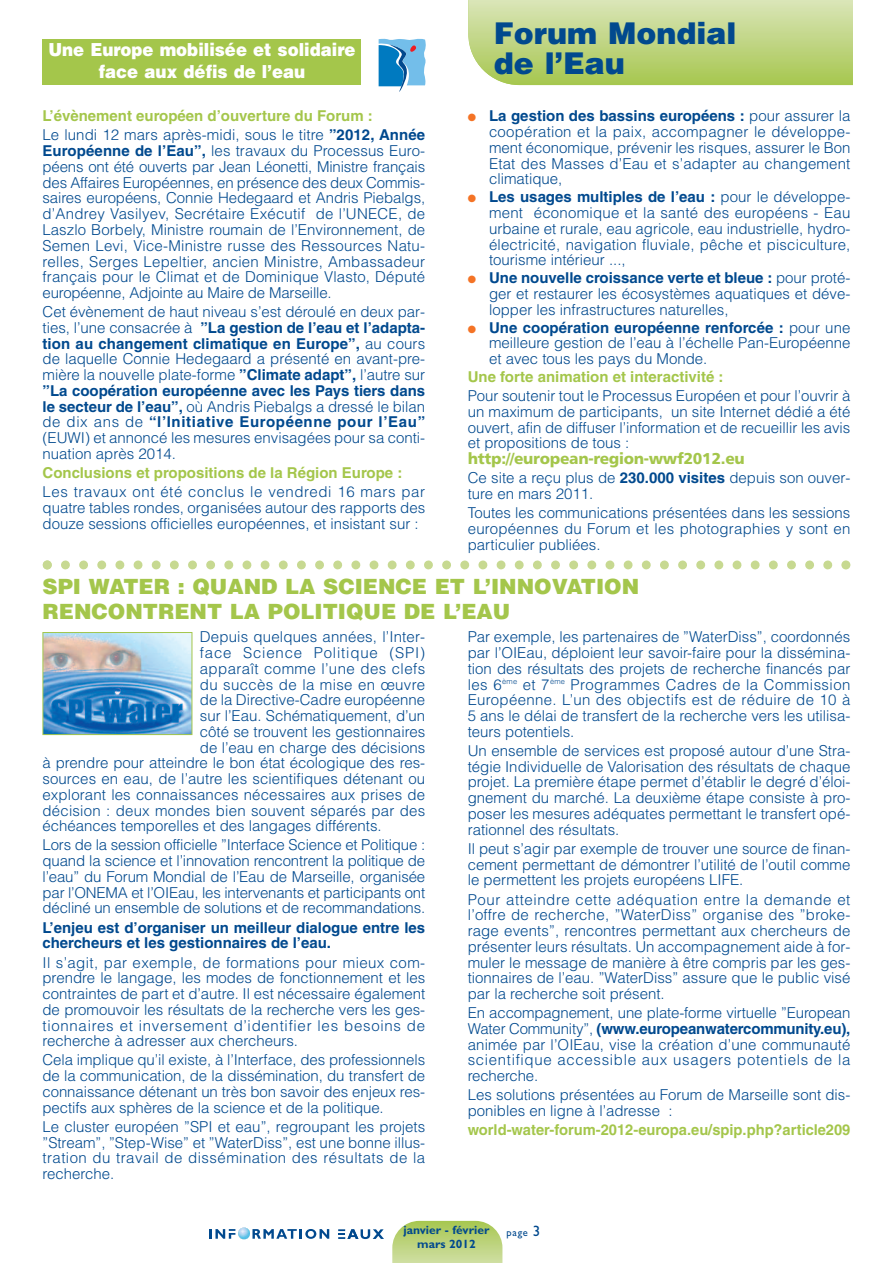
<style>
.page{position:relative;width:893px;height:1263px;background:#fff}
.page>*{position:absolute;margin:0;border:0;box-sizing:border-box;transform-origin:0 0}
.t1{font:900 30px/30px "Helvetica";color:#01498e}
.t2{font:900 21px/25.2px "Helvetica";color:#a4c64b}
.t3{font:900 18px/21.6px "Helvetica";color:#fff;text-align:center;scale:.92 1}
.t4{font:15.75px "Humanist 777 BT Black B";letter-spacing:-.02em;color:#a4c64b}
.t5{font:300 15px/15.8px "Helvetica";color:#01498e;text-align:justify}
.t6{font:700 15px/19.2px "Helvetica";color:#a4c64b}
.t7{font:700 15px/15.8px "Helvetica";color:#01498e}
.t8{font:300 15px "Helvetica";letter-spacing:.025em;color:#01498e}
.t9{font:300 15px "Helvetica";letter-spacing:.055em;color:#01498e}
.t10{font:700 12px "Gill Sans";color:#01498e}
.t11{font:10.5px "Gill Sans";color:#01498e}
.s1{font-weight:300;color:#01498e}
.s2{color:#01498e}
.s3{font-weight:700}
.s4{color:#f47325}
.s5{font-size:15px}
</style>
<div class="page">
<svg style="left:468px;top:0;width:385px;height:85px;background:#c1d686"></svg>
<svg style="left:338px;top:1229px;width:46px;height:10px"></svg>
<svg style="left:209px;top:1227px;width:120px;height:12px"></svg>
<svg style="left:392px;top:1221px;width:110px;height:42px;background:#c0d684"></svg>
<img style="left:45px;top:634px;width:145px;height:99px">
<div style="left:43px;top:632px;width:149px;height:103px;border:1px solid #a4c64b"></div>
<svg style="left:379px;top:39px;width:47px;height:53px;background:#61abd8"></svg>
<div style="left:43px;top:39px;width:318px;height:46px;background:#a4c64b"></div>
<svg style="left:43px;top:560px;width:807px;height:9px"></svg>
<p class="t3" style="left:48px;top:39px;width:335px">Une Europe mobilisée et solidaire face aux défis de l’eau</p>
<p class="t6" style="left:43px;top:108px;width:384px">L’évènement européen d’ouverture du Forum :<br><span class="s1">Le lundi 12 mars après-midi, sous le titre</span> <span class="s2">”2012, Année</span></p>
<p class="t5" style="left:43px;top:143px;width:384px"><span class="s3">Européenne de l’Eau”,</span> les travaux du Processus Euro&shy;péens ont été ouverts par Jean Léonetti, Ministre français des Affaires Européennes, en présence des deux Commis&shy;saires européens, Connie Hedegaard et Andris Piebalgs, d’Andrey Vasilyev, Secrétaire Exécutif de l’UNECE, de Laszlo Borbely, Ministre roumain de l’Environnement, de Semen Levi, Vice-Ministre russe des Ressources Natu&shy;relles, Serges Lepeltier, ancien Ministre, Ambassadeur français pour le Climat et de Dominique Vlasto, Député européenne, Adjointe au Maire de Marseille.</p>
<p class="t5" style="left:43px;top:304px;width:384px">Cet évènement de haut niveau s’est déroulé en deux par&shy;ties, l’une consacrée à <span class="s3">”La gestion de l’eau et l’adapta&shy;tion au changement climatique en Europe”,</span> au cours de laquelle Connie Hedegaard a présenté en avant-pre&shy;mière la nouvelle plate-forme <span class="s3">”Climate adapt”,</span> l’autre sur <span class="s3">”La coopération européenne avec les Pays tiers dans le secteur de l’eau”,</span> où Andris Piebalgs a dressé le bilan de dix ans de <span class="s3">“l’Initiative Européenne pour l’Eau” </span>(EUWI) et annoncé les mesures envisagées pour sa conti&shy;nuation après 2014.</p>
<p class="t6" style="left:43px;top:465px;width:361px">Conclusions et propositions de la Région Europe :</p>
<p class="t5" style="left:43px;top:484px;width:384px">Les travaux ont été conclus le vendredi 16 mars par quatre tables rondes, organisées autour des rapports des douze sessions officielles européennes, et insistant sur :</p>
<h1 class="t1" style="left:494px;top:19px;width:244px">Forum Mondial de l’Eau</h1>
<p class="t5" style="left:489px;top:108px;width:363px;text-indent:-21px"><span class="s4">●</span> <span class="s3">La gestion des bassins européens :</span> pour assurer la coopération et la paix, accompagner le développe&shy;ment économique, prévenir les risques, assurer le Bon Etat des Masses d’Eau et s’adapter au changement climatique,</p>
<p class="t5" style="left:489px;top:189px;width:363px;text-indent:-21px"><span class="s4">●</span> <span class="s3">Les usages multiples de l’eau :</span> pour le développe&shy;ment économique et la santé des européens - Eau urbaine et rurale, eau agricole, eau industrielle, hydro&shy;électricité, navigation fluviale, pêche et pisciculture, tourisme intérieur ...,</p>
<p class="t5" style="left:489px;top:270px;width:363px;text-indent:-21px"><span class="s4">●</span> <span class="s3">Une nouvelle croissance verte et bleue :</span> pour proté&shy;ger et restaurer les écosystèmes aquatiques et déve&shy;lopper les infrastructures naturelles,</p>
<p class="t5" style="left:489px;top:319px;width:363px;text-indent:-21px"><span class="s4">●</span> <span class="s3">Une coopération européenne renforcée :</span> pour une meilleure gestion de l’eau à l’échelle Pan-Européenne et avec tous les pays du Monde.</p>
<p class="t6" style="left:468px;top:368px;width:257px">Une forte animation et interactivité :</p>
<p class="t5" style="left:468px;top:388px;width:384px">Pour soutenir tout le Processus Européen et pour l’ouvrir à un maximum de participants, un site Internet dédié a été ouvert, afin de diffuser l’information et de recueillir les avis et propositions de tous :</p>
<p class="t4" style="left:468px;top:452px;width:278px">http://european-region-wwf2012.eu</p>
<p class="t5" style="left:468px;top:470px;width:384px">Ce site a reçu plus de <span class="s3">230.000 visites</span> depuis son ouver&shy;ture en mars 2011.</p>
<p class="t5" style="left:468px;top:505px;width:384px">Toutes les communications présentées dans les sessions européennes du Forum et les photographies y sont en particulier publiées.</p>
<h2 class="t2" style="left:43px;top:574px;width:598px">SPI WATER : QUAND LA SCIENCE ET L’INNOVATION<br>RENCONTRENT LA POLITIQUE DE L’EAU</h2>
<p class="t5" style="left:200px;top:629px;width:227px">Depuis quelques années, l’Inter-</p>
<p class="t9" style="left:200px;top:644px;width:227px">face Science Politique (SPI)</p>
<p class="t8" style="left:200px;top:660px;width:227px">apparaît comme l’une des clefs</p>
<p class="t8" style="left:200px;top:676px;width:227px">du succès de la mise en œuvre</p>
<p class="t5" style="left:200px;top:692px;width:227px">de la Directive-Cadre européenne</p>
<p class="t5" style="left:200px;top:708px;width:227px">sur l’Eau. Schématiquement, d’un</p>
<p class="t5" style="left:200px;top:724px;width:227px">côté se trouvent les gestionnaires</p>
<p class="t5" style="left:200px;top:739px;width:227px">de l’eau en charge des décisions</p>
<p class="t5" style="left:43px;top:755px;width:384px">à prendre pour atteindre le bon état écologique des res-</p>
<p class="t5" style="left:43px;top:771px;width:384px">sources en eau, de l’autre les scientifiques détenant ou</p>
<p class="t5" style="left:43px;top:787px;width:384px">explorant les connaissances nécessaires aux prises de</p>
<p class="t5" style="left:43px;top:802px;width:384px">décision : deux mondes bien souvent séparés par des</p>
<p class="t5" style="left:43px;top:818px;width:341px">échéances temporelles et des langages différents.</p>
<p class="t5" style="left:43px;top:837px;width:384px">Lors de la session officielle ”Interface Science et Politique : quand la science et l’innovation rencontrent la politique de l’eau” du Forum Mondial de l’Eau de Marseille, organisée par l’ONEMA et l’OIEau, les intervenants et participants ont décliné un ensemble de solutions et de recommandations.</p>
<p class="t7" style="left:42px;top:921px;width:384px">L’enjeu est d’organiser un meilleur dialogue entre les chercheurs et les gestionnaires de l’eau.</p>
<p class="t5" style="left:42px;top:954px;width:384px">Il s’agit, par exemple, de formations pour mieux com&shy;prendre le langage, les modes de fonctionnement et les contraintes de part et d’autre. Il est nécessaire également de promouvoir les résultats de la recherche vers les ges&shy;tionnaires et inversement d’identifier les besoins de recherche à adresser aux chercheurs.</p>
<p class="t5" style="left:42px;top:1052px;width:384px">Cela implique qu’il existe, à l’Interface, des professionnels de la communication, de la dissémination, du transfert de connaissance détenant un très bon savoir des enjeux res&shy;pectifs aux sphères de la science et de la politique.</p>
<p class="t5" style="left:42px;top:1119px;width:384px">Le cluster européen ”SPI et eau”, regroupant les projets ”Stream”, ”Step-Wise” et ”WaterDiss”, est une bonne illus&shy;tration du travail de dissémination des résultats de la recherche.</p>
<p class="t5" style="left:468px;top:629px;width:384px">Par exemple, les partenaires de ”WaterDiss”, coordonnés par l’OIEau, déploient leur savoir-faire pour la dissémina&shy;tion des résultats des projets de recherche financés par les 6<sup>ème</sup> et 7<sup>ème</sup> Programmes Cadres de la Commission Européenne. L’un des objectifs est de réduire de 10 à 5 ans le délai de transfert de la recherche vers les utilisa&shy;teurs potentiels.</p>
<p class="t5" style="left:468px;top:743px;width:384px">Un ensemble de services est proposé autour d’une Stra&shy;tégie Individuelle de Valorisation des résultats de chaque projet. La première étape permet d’établir le degré d’éloi&shy;gnement du marché. La deuxième étape consiste à pro&shy;poser les mesures adéquates permettant le transfert opé&shy;rationnel des résultats.</p>
<p class="t5" style="left:468px;top:841px;width:384px">Il peut s’agir par exemple de trouver une source de finan&shy;cement permettant de démontrer l’utilité de l’outil comme le permettent les projets européens LIFE.</p>
<p class="t5" style="left:468px;top:891px;width:384px">Pour atteindre cette adéquation entre la demande et l’offre de recherche, ”WaterDiss” organise des ”broke&shy;rage events”, rencontres permettant aux chercheurs de présenter leurs résultats. Un accompagnement aide à for&shy;muler le message de manière à être compris par les ges&shy;tionnaires de l’eau. ”WaterDiss” assure que le public visé par la recherche soit présent.</p>
<p class="t5" style="left:468px;top:1005px;width:384px">En accompagnement, une plate-forme virtuelle ”European Water Community”, <span class="s3">(www.europeanwatercommunity.eu), </span>animée par l’OIEau, vise la création d’une communauté scientifique accessible aux usagers potentiels de la recherche.</p>
<p class="t5" style="left:468px;top:1087px;width:384px">Les solutions présentées au Forum de Marseille sont dis&shy;ponibles en ligne à l’adresse :</p>
<p class="t6" style="left:468px;top:1122px;width:384px">world-water-forum-2012-europa.eu/spip.php?article209</p>
<p class="t10" style="left:403px;top:1225px;width:87px">janvier - février</p>
<p class="t11" style="left:506px;top:1229px;width:35px">page <span class="s5">3</span></p>
<p class="t10" style="left:417px;top:1240px;width:60px">mars 2012</p>
</div>
